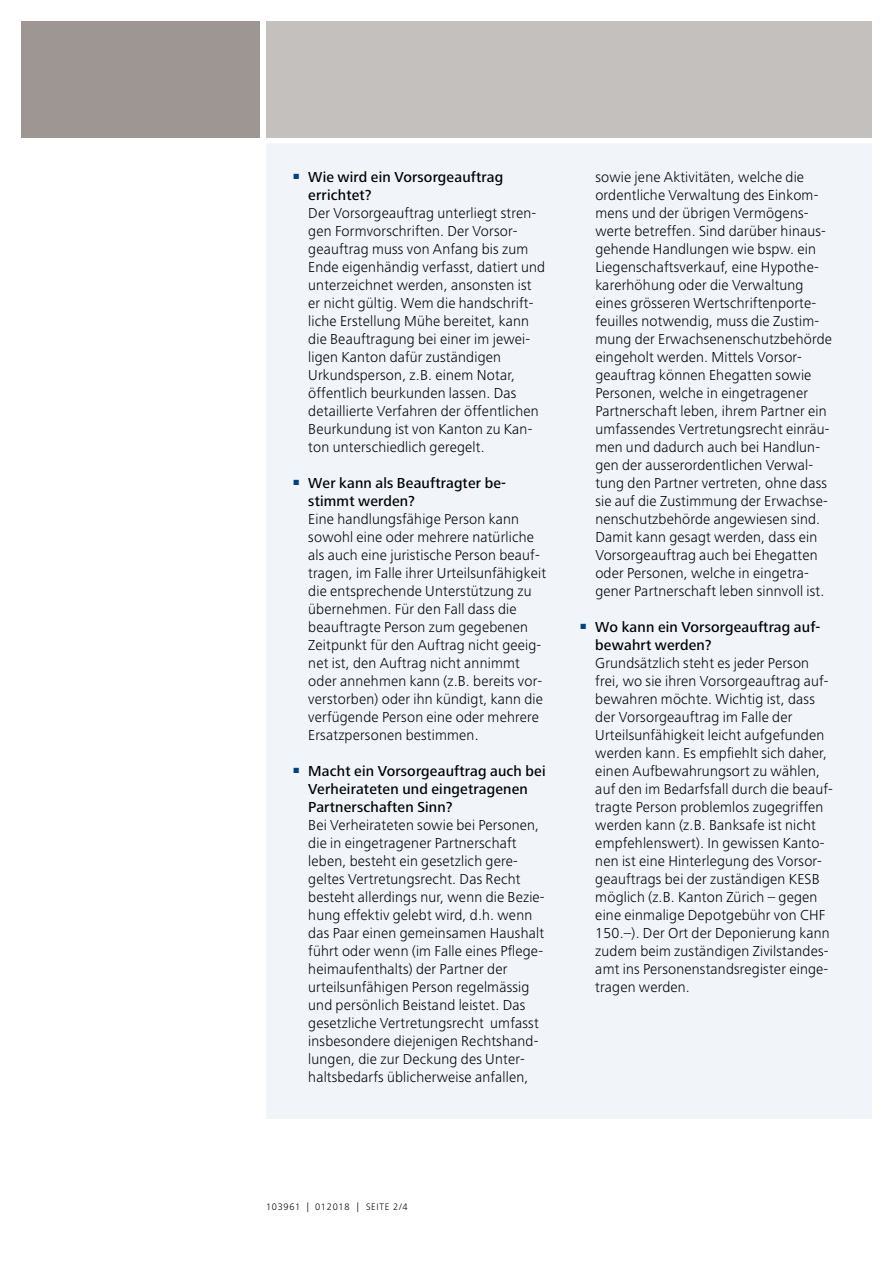
<style>
.page{position:relative;width:893px;height:1263px;background:#fff}
.page>*{position:absolute;margin:0;border:0;box-sizing:border-box;transform-origin:0 0}
.t1{font:300 15px/18px "Frutiger Next LT";letter-spacing:.01em;color:#000}
.t2{font:500 15px/18px "Frutiger Next LT";letter-spacing:.01em;color:#000}
.t3{font:300 9.75px "Frutiger Next LT";letter-spacing:.07em;color:#000}
</style>
<div class="page">
<div style="left:266px;top:144px;width:606px;height:975px;background:#f1f5fa"></div>
<div style="left:21px;top:21px;width:239px;height:117px;background:#9d9693"></div>
<div style="left:266px;top:21px;width:606px;height:117px;background:#c4c0be"></div>
<p class="t2" style="left:308px;top:168px;width:196px;text-indent:-15px"><sup>■</sup> Wie wird ein Vorsorgeauftrag errichtet?</p>
<p class="t1" style="left:308px;top:204px;width:238px">Der Vorsorgeauftrag unterliegt stren&shy;gen Formvorschriften. Der Vorsor&shy;geauftrag muss von Anfang bis zum Ende eigenhändig verfasst, datiert und unterzeichnet werden, ansonsten ist er nicht gültig. Wem die handschrift&shy;liche Erstellung Mühe bereitet, kann die Beauftragung bei einer im jewei&shy;ligen Kanton dafür zuständigen Urkundsperson, z.B. einem Notar, öffentlich beurkunden lassen. Das detaillierte Verfahren der öffentlichen Beurkundung ist von Kanton zu Kan&shy;ton unterschiedlich geregelt.</p>
<p class="t2" style="left:308px;top:474px;width:199px;text-indent:-15px"><sup>■</sup> Wer kann als Beauftragter be&shy;stimmt werden?</p>
<p class="t1" style="left:308px;top:510px;width:239px">Eine handlungsfähige Person kann sowohl eine oder mehrere natürliche als auch eine juristische Person beauf&shy;tragen, im Falle ihrer Urteilsunfähigkeit die entsprechende Unterstützung zu übernehmen. Für den Fall dass die beauftragte Person zum gegebenen Zeitpunkt für den Auftrag nicht geeig&shy;net ist, den Auftrag nicht annimmt oder annehmen kann (z.B. bereits vor&shy;verstorben) oder ihn kündigt, kann die verfügende Person eine oder mehrere Ersatzpersonen bestimmen.</p>
<p class="t2" style="left:308px;top:762px;width:239px;text-indent:-15px"><sup>■</sup> Macht ein Vorsorgeauftrag auch bei<br>Verheirateten und eingetragenen<br>Partnerschaften Sinn?</p>
<p class="t1" style="left:308px;top:816px;width:238px">Bei Verheirateten sowie bei Personen, die in eingetragener Partnerschaft leben, besteht ein gesetzlich gere&shy;geltes Vertretungsrecht. Das Recht besteht allerdings nur, wenn die Bezie&shy;hung effektiv gelebt wird, d.h. wenn das Paar einen gemeinsamen Haushalt führt oder wenn (im Falle eines Pflege&shy;heimaufenthalts) der Partner der urteilsunfähigen Person regelmässig und persönlich Beistand leistet. Das gesetzliche Vertretungsrecht umfasst insbesondere diejenigen Rechtshand&shy;lungen, die zur Deckung des Unter&shy;haltsbedarfs üblicherweise anfallen,</p>
<p class="t1" style="left:595px;top:168px;width:238px">sowie jene Aktivitäten, welche die ordentliche Verwaltung des Einkom&shy;mens und der übrigen Vermögens&shy;werte betreffen. Sind darüber hinaus&shy;gehende Handlungen wie bspw. ein Liegenschaftsverkauf, eine Hypothe&shy;karerhöhung oder die Verwaltung eines grösseren Wertschriftenporte&shy;feuilles notwendig, muss die Zustim&shy;mung der Erwachsenenschutzbehörde eingeholt werden. Mittels Vorsor&shy;geauftrag können Ehegatten sowie Personen, welche in eingetragener Partnerschaft leben, ihrem Partner ein umfassendes Vertretungsrecht einräu&shy;men und dadurch auch bei Handlun&shy;gen der ausserordentlichen Verwal&shy;tung den Partner vertreten, ohne dass sie auf die Zustimmung der Erwachse&shy;nenschutzbehörde angewiesen sind.<br>Damit kann gesagt werden, dass ein Vorsorgeauftrag auch bei Ehegatten oder Personen, welche in eingetra&shy;gener Partnerschaft leben sinnvoll ist.</p>
<p class="t2" style="left:595px;top:618px;width:227px;text-indent:-15px"><sup>■</sup> Wo kann ein Vorsorgeauftrag auf&shy;bewahrt werden?</p>
<p class="t1" style="left:595px;top:654px;width:239px">Grundsätzlich steht es jeder Person frei, wo sie ihren Vorsorgeauftrag auf&shy;bewahren möchte. Wichtig ist, dass der Vorsorgeauftrag im Falle der Urteilsunfähigkeit leicht aufgefunden werden kann. Es empfiehlt sich daher, einen Aufbewahrungsort zu wählen, auf den im Bedarfsfall durch die beauf&shy;tragte Person problemlos zugegriffen werden kann (z.B. Banksafe ist nicht empfehlenswert). I n gewissen Kanto&shy;nen ist eine Hinterlegung des Vorsor&shy;geauftrags bei der zuständigen KESB möglich (z.B. Kanton Zürich – gegen eine einmalige Depotgebühr von CHF 150.–). Der Ort der Deponierung kann zudem beim zuständigen Zivilstandes&shy;amt ins Personenstandsregister einge&shy;tragen werden.</p>
<p class="t3" style="left:266px;top:1202px;width:143px">103961 | 012018 | Seite 2/4</p>
</div>
